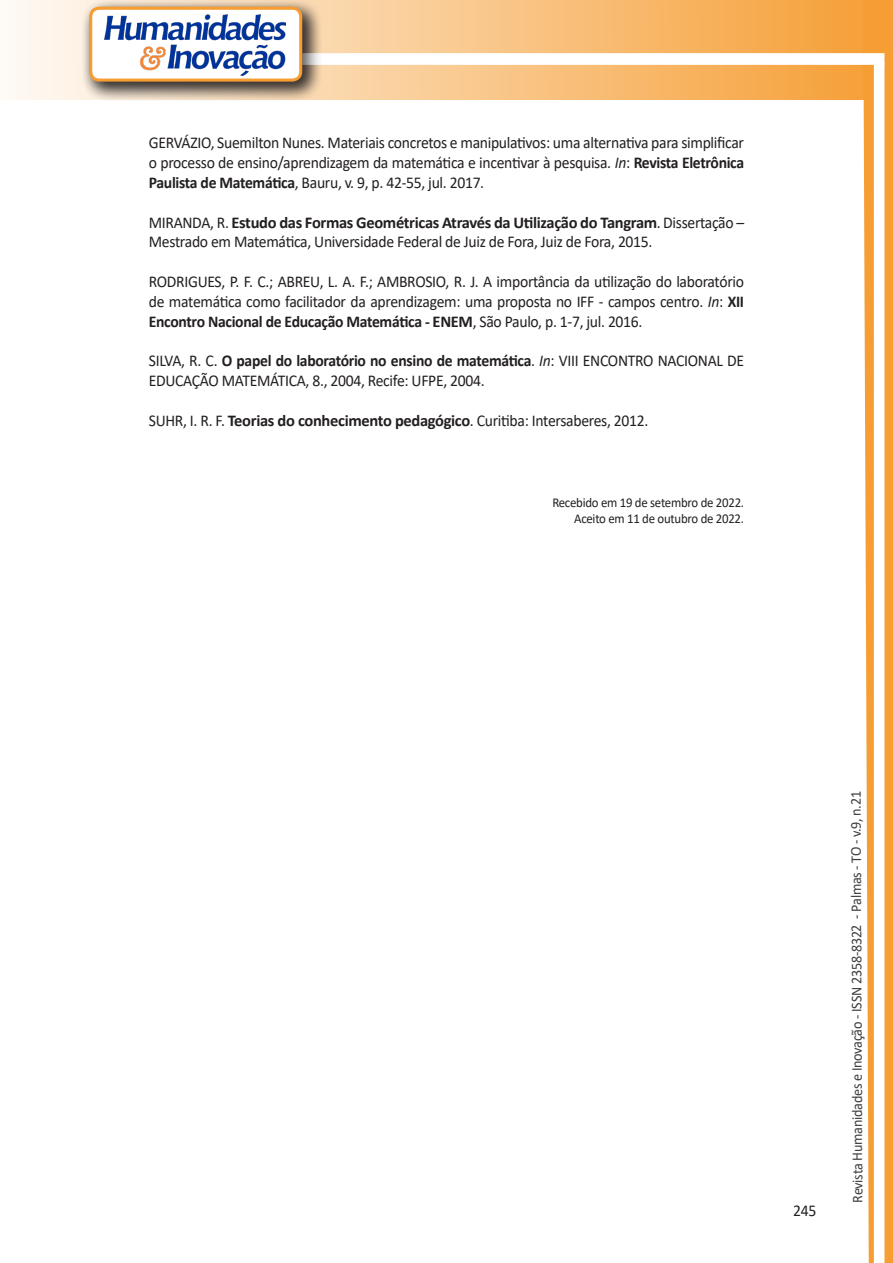
<style>
.page{position:relative;width:893px;height:1263px;background:#fff}
.page>*{position:absolute;margin:0;border:0;box-sizing:border-box;transform-origin:0 0}
.texto{font:16.5px/19.8px "Calibri";letter-spacing:-.02em;color:#231f20;text-align:justify;scale:.95 1}
.t1{font:15px "Calibri";letter-spacing:-.025em;color:#3e3e3f;scale:.95 1}
.texto-2{font:13.5px "Calibri";letter-spacing:-.02em;color:#231f20;scale:.95 1}
.s1{font-style:italic}
.s2{font-weight:700}
</style>
<div class="page">
<svg style="left:5px;top:0;width:858px;height:100px;background:#f9c484"></svg>
<div style="left:302px;top:53px;width:582px;height:12px;background:#fff;border:2px solid #fff"></div>
<svg style="left:863px;top:0;width:30px;height:1263px"></svg>
<div style="left:81px;top:0;width:241px;height:102px;background:#231f20;opacity:.75"></div>
<svg style="left:91px;top:8px;width:210px;height:72px"></svg>
<div style="left:89px;top:7px;width:213px;height:75px;border:3px solid #f69e34;border-radius:9px"></div>
<p class="texto" style="left:149px;top:133px;width:628px">GERVÁZIO, Suemilton Nunes. Materiais concretos e manipulativos: uma alternativa para simplificar o processo de ensino/aprendizagem da matemática e incentivar à pesquisa. <span class="s1">In</span>: <span class="s2">Revista Eletrônica Paulista de Matemática</span>, Bauru, v. 9, p. 42-55, jul. 2017.</p>
<p class="texto" style="left:149px;top:212px;width:628px">MIRANDA, R. <span class="s2">Estudo das Formas Geométricas Através da Utilização do Tangram</span>. Dissertação –<br>Mestrado em Matemática, Universidade Federal de Juiz de Fora, Juiz de Fora, 2015.</p>
<p class="texto" style="left:149px;top:271px;width:628px">RODRIGUES, P. F. C.; ABREU, L. A. F.; AMBROSIO, R. J. A importância da utilização do laboratório de matemática como facilitador da aprendizagem: uma proposta no IFF - campos centro. <span class="s1">In</span>: <span class="s2">XII Encontro Nacional de Educação Matemática - ENEM</span>, São Paulo, p. 1-7, jul. 2016.</p>
<p class="texto" style="left:149px;top:350px;width:628px">SILVA, R. C. <span class="s2">O papel do laboratório no ensino de matemática</span>. <span class="s1">In</span>: VIII ENCONTRO NACIONAL DE<br>EDUCAÇÃO MATEMÁTICA, 8., 2004, Recife: UFPE, 2004.</p>
<p class="texto" style="left:149px;top:410px;width:527px">SUHR, I. R. F. <span class="s2">Teorias do conhecimento pedagógico</span>. Curitiba: Intersaberes, 2012.</p>
<p class="texto-2" style="left:552px;top:493px;width:203px">Recebido em 19 de setembro de 2022.</p>
<p class="texto-2" style="left:574px;top:509px;width:180px">Aceito em 11 de outubro de 2022.</p>
<p class="texto" style="left:793px;top:1200px;width:26px">245</p>
<p class="t1" style="left:846px;top:1203px;width:435px;rotate:-90deg">Revista Humanidades e Inovação - ISSN 2358-8322 - Palmas - TO - v.9, n.21</p>
</div>
